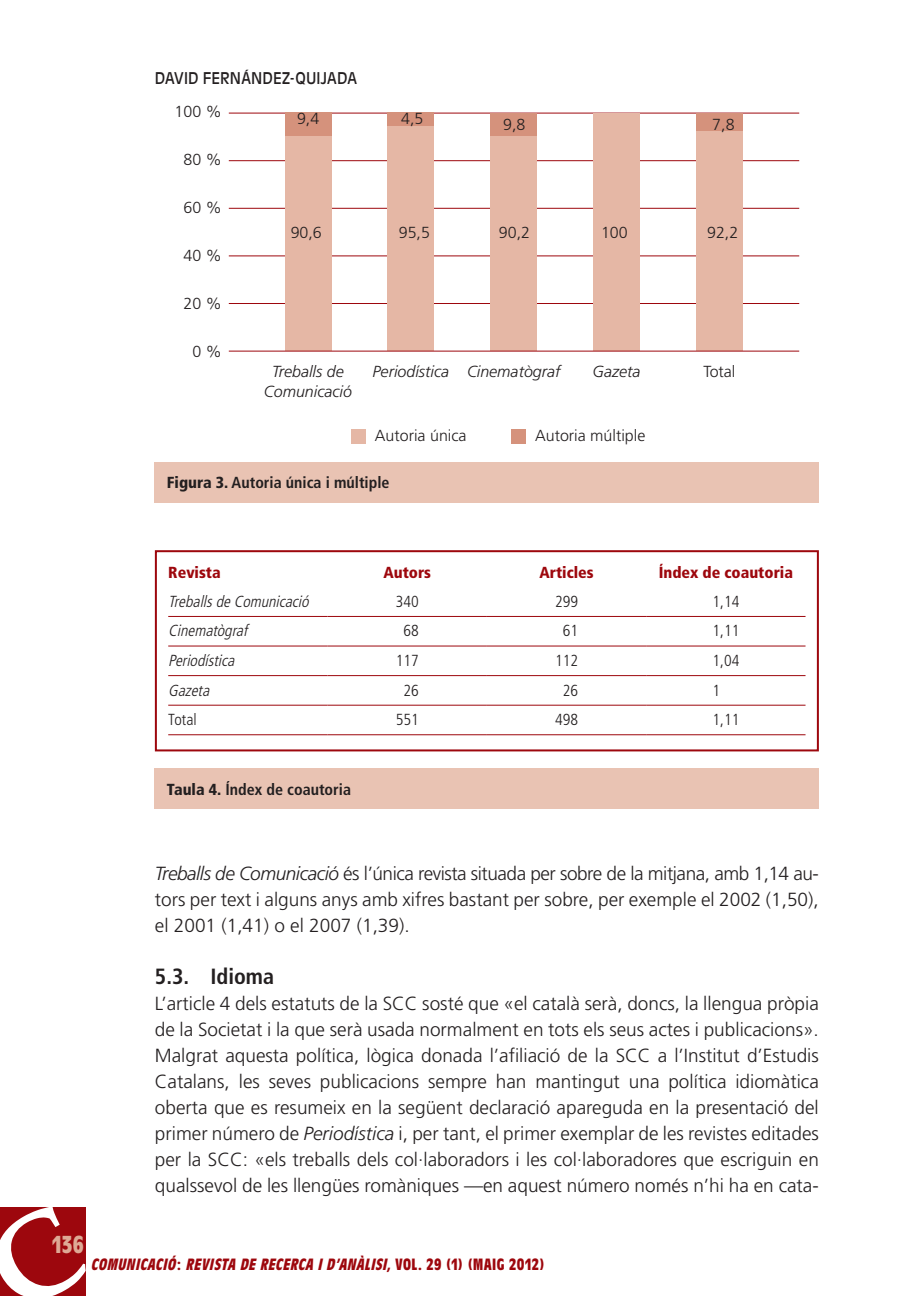
<style>
.page{position:relative;width:900px;height:1296px;background:#fff}
.page>*{position:absolute;margin:0;border:0;box-sizing:border-box;transform-origin:0 0}
.t1{font:700 condensed 24px "Antique Olive";color:#dea995}
.t2{font:700 condensed 22px "Frutiger";color:#231f20}
.t3{font:300 19px/26px "Frutiger";color:#231f20;text-align:justify}
.t4{font:300 16px "Frutiger";color:#231f20}
.t5{font:italic 700 condensed 16px "Antique Olive";letter-spacing:.045em;color:#9d070d}
.t6{font:700 condensed 16px "Frutiger";color:#231f20}
.t7{font:italic 300 16px/19.2px "Frutiger";color:#231f20;text-align:center}
.t8{font:italic 300 condensed 16px "Frutiger";color:#231f20}
.t9{font:300 condensed 16px "Frutiger";color:#231f20}
.t10{font:900 condensed 16px "Frutiger";color:#9d070d}
.t11{font:16px "Antique Olive";letter-spacing:.015em;color:#231f20;scale:.9 1}
.t12{font:700 condensed 16px "Antique Olive";color:#9d070d}
.s1{font-weight:900}
.s2{font-style:italic}
.s3{font-style:normal}
</style>
<div class="page">
<hr style="left:229px;top:113px;width:569px;height:1px;background:#9d070d">
<hr style="left:229px;top:160px;width:569px;height:1px;background:#9d070d">
<hr style="left:229px;top:208px;width:569px;height:1px;background:#9d070d">
<hr style="left:229px;top:256px;width:569px;height:1px;background:#9d070d">
<hr style="left:229px;top:303px;width:569px;height:1px;background:#9d070d">
<div style="left:284px;top:135px;width:47px;height:216px;background:#e5b7a5"></div>
<div style="left:284px;top:113px;width:47px;height:23px;background:#d5927c"></div>
<div style="left:387px;top:126px;width:47px;height:225px;background:#e5b7a5"></div>
<div style="left:387px;top:112px;width:47px;height:14px;background:#d5927c"></div>
<div style="left:490px;top:134px;width:47px;height:217px;background:#e5b7a5"></div>
<div style="left:490px;top:113px;width:47px;height:23px;background:#d5927c"></div>
<div style="left:593px;top:113px;width:46px;height:238px;background:#e5b7a5"></div>
<div style="left:695px;top:130px;width:47px;height:221px;background:#e5b7a5"></div>
<div style="left:695px;top:113px;width:47px;height:17px;background:#d5927c"></div>
<div style="left:351px;top:429px;width:14px;height:14px;background:#e5b7a5"></div>
<div style="left:511px;top:429px;width:14px;height:14px;background:#d5927c"></div>
<hr style="left:229px;top:351px;width:569px;height:1px;background:#9d070d">
<div style="left:155px;top:462px;width:663px;height:40px;background:#e9c3b3"></div>
<hr style="left:168px;top:675px;width:159px;height:1px;background:#9d070d">
<hr style="left:327px;top:675px;width:159px;height:1px;background:#9d070d">
<hr style="left:486px;top:675px;width:160px;height:1px;background:#9d070d">
<hr style="left:646px;top:675px;width:159px;height:1px;background:#9d070d">
<hr style="left:168px;top:705px;width:159px;height:1px;background:#9d070d">
<hr style="left:327px;top:705px;width:159px;height:1px;background:#9d070d">
<hr style="left:486px;top:705px;width:160px;height:1px;background:#9d070d">
<hr style="left:646px;top:705px;width:159px;height:1px;background:#9d070d">
<hr style="left:168px;top:734px;width:159px;height:1px;background:#9d070d">
<hr style="left:327px;top:734px;width:159px;height:1px;background:#9d070d">
<hr style="left:486px;top:734px;width:160px;height:1px;background:#9d070d">
<hr style="left:646px;top:734px;width:159px;height:1px;background:#9d070d">
<hr style="left:168px;top:645px;width:159px;height:1px;background:#9d070d">
<hr style="left:327px;top:645px;width:159px;height:1px;background:#9d070d">
<hr style="left:486px;top:645px;width:160px;height:1px;background:#9d070d">
<hr style="left:646px;top:645px;width:159px;height:1px;background:#9d070d">
<hr style="left:168px;top:616px;width:159px;height:1px;background:#9d070d">
<hr style="left:327px;top:616px;width:159px;height:1px;background:#9d070d">
<hr style="left:486px;top:616px;width:160px;height:1px;background:#9d070d">
<hr style="left:646px;top:616px;width:159px;height:1px;background:#9d070d">
<div style="left:155px;top:550px;width:663px;height:201px;border:2px solid #9d070d"></div>
<div style="left:155px;top:768px;width:663px;height:41px;background:#e9c3b3"></div>
<div style="left:0;top:1207px;width:86px;height:89px;background:#9d070d"></div>
<p class="t11" style="left:155px;top:68px;width:226px">DAVID FERNÁNDEZ-QUIJADA</p>
<p class="t4" style="left:174px;top:103px;width:49px">100 %</p>
<p class="t4" style="left:183px;top:151px;width:40px">80 %</p>
<p class="t4" style="left:183px;top:199px;width:40px">60 %</p>
<p class="t4" style="left:183px;top:247px;width:40px">40 %</p>
<p class="t4" style="left:183px;top:295px;width:40px">20 %</p>
<p class="t4" style="left:192px;top:343px;width:31px">0 %</p>
<p class="t4" style="left:297px;top:109px;width:24px">9,4</p>
<p class="t4" style="left:401px;top:109px;width:24px">4,5</p>
<p class="t4" style="left:503px;top:115px;width:24px">9,8</p>
<p class="t4" style="left:712px;top:115px;width:24px">7,8</p>
<p class="t4" style="left:290px;top:223px;width:33px">90,6</p>
<p class="t4" style="left:398px;top:223px;width:33px">95,5</p>
<p class="t4" style="left:498px;top:223px;width:33px">90,2</p>
<p class="t4" style="left:600px;top:223px;width:28px">100</p>
<p class="t4" style="left:706px;top:223px;width:33px">92,2</p>
<p class="t7" style="left:264px;top:362px;width:89px">Treballs de<br>Comunicació</p>
<p class="t7" style="left:372px;top:362px;width:189px">Periodística Cinematògraf</p>
<p class="t7" style="left:592px;top:362px;width:49px">Gazeta</p>
<p class="t4" style="left:703px;top:363px;width:33px">Total</p>
<p class="t4" style="left:375px;top:427px;width:93px">Autoria única</p>
<p class="t4" style="left:535px;top:427px;width:112px">Autoria múltiple</p>
<p class="t6" style="left:167px;top:473px;width:224px"><span class="s1">Figura 3.</span> Autoria única i múltiple</p>
<p class="t10" style="left:168px;top:563px;width:54px">Revista</p>
<p class="t10" style="left:383px;top:563px;width:49px">Autors</p>
<p class="t10" style="left:539px;top:563px;width:56px">Articles</p>
<p class="t10" style="left:658px;top:563px;width:136px">Índex de coautoria</p>
<p class="t8" style="left:168px;top:592px;width:146px">TreballsdeComunicació</p>
<p class="t9" style="left:395px;top:592px;width:25px">340</p>
<p class="t9" style="left:554px;top:592px;width:25px">299</p>
<p class="t9" style="left:712px;top:592px;width:28px">1,14</p>
<p class="t8" style="left:168px;top:622px;width:84px">Cinematògraf</p>
<p class="t9" style="left:403px;top:622px;width:17px">68</p>
<p class="t9" style="left:562px;top:622px;width:17px">61</p>
<p class="t9" style="left:712px;top:622px;width:28px">1,11</p>
<p class="t8" style="left:168px;top:651px;width:71px">Periodística</p>
<p class="t9" style="left:395px;top:651px;width:25px">117</p>
<p class="t9" style="left:554px;top:651px;width:25px">112</p>
<p class="t9" style="left:712px;top:651px;width:28px">1,04</p>
<p class="t8" style="left:168px;top:681px;width:46px">Gazeta</p>
<p class="t9" style="left:403px;top:681px;width:17px">26</p>
<p class="t9" style="left:562px;top:681px;width:17px">26</p>
<p class="t9" style="left:712px;top:681px;width:9px">1</p>
<p class="t9" style="left:168px;top:710px;width:30px">Total</p>
<p class="t9" style="left:395px;top:710px;width:25px">551</p>
<p class="t9" style="left:554px;top:710px;width:25px">498</p>
<p class="t9" style="left:712px;top:710px;width:28px">1,11</p>
<p class="t6" style="left:167px;top:780px;width:185px"><span class="s1">Taula 4.</span> Índex de coautoria</p>
<p class="t1" style="left:52px;top:1231px;width:33px">136</p>
<p class="t3" style="left:155px;top:860px;width:665px"><span class="s2">Treballs de Comunicació</span> és l’única revista situada per sobre de la mitjana, amb 1,14 au&shy;tors per text i alguns anys amb xifres bastant per sobre, per exemple el 2002 (1,50), el 2001 (1,41) o el 2007 (1,39).</p>
<p class="t2" style="left:155px;top:963px;width:121px">5.3. Idioma</p>
<p class="t3" style="left:155px;top:990px;width:665px">L’article 4 dels estatuts de la SCC sosté que «el català serà, doncs, la llengua pròpia de la Societat i la que serà usada normalment en tots els seus actes i publicacions».<br>Malgrat aquesta política, lògica donada l’afiliació de la SCC a l’Institut d’Estudis Catalans, les seves publicacions sempre han mantingut una política idiomàtica oberta que es resumeix en la següent declaració apareguda en la presentació del primer número de <span class="s2">Periodística</span> i, per tant, el primer exemplar de les revistes editades per la SCC: «els treballs dels col·laboradors i les col·laboradores que escriguin en qualssevol de les llengües romàniques —en aquest número només n’hi ha en cata-</p>
<p class="t5" style="left:91px;top:1256px;width:391px">COMUNICACIÓ<span class="s3">:</span> REVISTA DE RECERCA I D’ANÀLISI, <span class="s3">V O L . 2 9 ( 1 ) ( maig</span></p>
<p class="t12" style="left:509px;top:1256px;width:37px">2012)</p>
</div>
